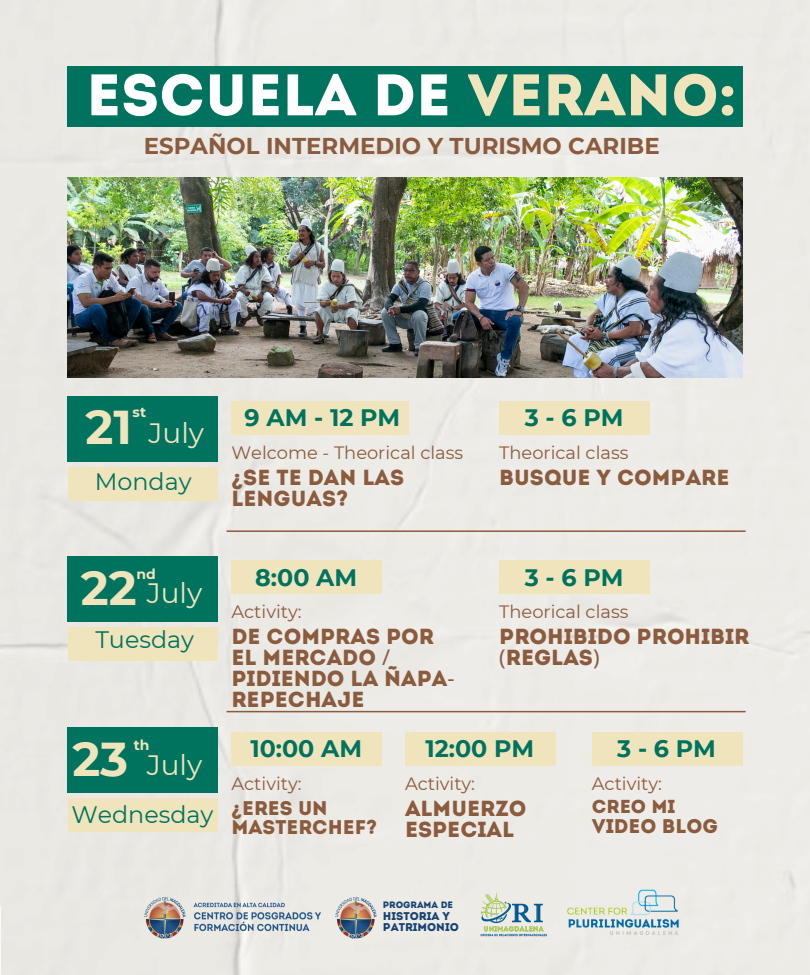
<style>
.page{position:relative;width:810px;height:975px;background:#ecebe6}
.page>*{position:absolute;margin:0;border:0;box-sizing:border-box;transform-origin:0 0}
.t1{font:58.5px "Intro";color:#fff}
.t2{font:700 47.4px "Montserrat";color:#f0e4bd}
.t3{font:28px "Montserrat";color:#f0e4bd}
.t4{font:700 23.8px "Montserrat";color:#00735e}
.t5{font:23.8px "Montserrat";color:#00735e}
.t6{font:700 22.9px "Montserrat";color:#8b5b3d}
.t7{font:21.8px/21px "Intro";color:#8b5b3d}
.t8{font:19.8px/19.5px "Intro";color:#8b5b3d}
.t9{font:18.8px "Intro";color:#8b5b3d}
.t10{font:17.9px "Montserrat";color:#8b5b3d}
.t11{font:700 14px "Montserrat";color:#f0e4bd}
.t12{font:11.3px "Intro";color:#164371}
.t13{font:9.3px "Intro";color:#164371}
.s1{color:#f0e4bd}
.s2{font-family:"Noto Sans"}
</style>
<div class="page">
<div style="left:67px;top:66px;width:676px;height:61px;background:#00735e"></div>
<div style="left:67px;top:397px;width:151px;height:65px;background:#00735e"></div>
<div style="left:67px;top:556px;width:151px;height:66px;background:#00735e"></div>
<div style="left:67px;top:727px;width:151px;height:66px;background:#00735e"></div>
<div style="left:231px;top:401px;width:178px;height:34px;background:#f0e4bd"></div>
<div style="left:231px;top:561px;width:151px;height:33px;background:#f0e4bd"></div>
<div style="left:231px;top:732px;width:151px;height:34px;background:#f0e4bd"></div>
<div style="left:499px;top:401px;width:151px;height:34px;background:#f0e4bd"></div>
<div style="left:499px;top:561px;width:151px;height:33px;background:#f0e4bd"></div>
<div style="left:405px;top:732px;width:151px;height:34px;background:#f0e4bd"></div>
<div style="left:592px;top:732px;width:151px;height:34px;background:#f0e4bd"></div>
<div style="left:69px;top:467px;width:149px;height:34px;background:#f0e4bd"></div>
<div style="left:69px;top:627px;width:149px;height:34px;background:#f0e4bd"></div>
<div style="left:69px;top:798px;width:149px;height:34px;background:#f0e4bd"></div>
<img style="left:144px;top:898px;width:176px;height:40px">
<img style="left:480px;top:883px;width:70px;height:64px">
<img style="left:565px;top:883px;width:115px;height:62px">
<img style="left:335px;top:898px;width:48px;height:40px">
<hr style="left:227px;top:530px;width:519px;height:2px;background:#8b5b3d">
<hr style="left:227px;top:711px;width:519px;height:1px;background:#8b5b3d">
<img style="left:67px;top:177px;width:675px;height:200px">
<h3 class="t1" style="left:86px;top:71px;width:652px">ESCUELA DE <span class="s1">VERANO:</span></h3>
<h5 class="t6" style="left:144px;top:132px;width:517px">ESPAÑOL INTERMEDIO Y TURISMO CARIBE</h5>
<h3 class="t11" style="left:133px;top:403px;width:15px">st</h3>
<h4 class="t2" style="left:85px;top:399px;width:48px">21</h4>
<h6 class="t3" style="left:149px;top:416px;width:57px">July</h6>
<h3 class="t4" style="left:245px;top:403px;width:157px">9AM-12PM</h3>
<p class="t10" style="left:231px;top:441px;width:233px">Welcome - Theorical class</p>
<h5 class="t4" style="left:525px;top:403px;width:100px">3-6PM</h5>
<h4 class="t10" style="left:499px;top:441px;width:131px">Theorical class</h4>
<p class="t5" style="left:95px;top:467px;width:98px">Monday</p>
<h3 class="t7" style="left:231px;top:469px;width:174px">¿SE TE DAN LAS<br>LENGUAS?</h3>
<h5 class="t7" style="left:499px;top:469px;width:232px">BUSQUE Y COMPARE</h5>
<h5 class="t11" style="left:137px;top:566px;width:21px">nd</h5>
<p class="t2" style="left:81px;top:559px;width:57px">22</p>
<h2 class="t3" style="left:147px;top:575px;width:57px">July</h2>
<h3 class="t4" style="left:255px;top:563px;width:103px">8:00 AM</h3>
<h6 class="t10" style="left:231px;top:601px;width:72px">Activity:</h6>
<h4 class="t4" style="left:525px;top:563px;width:100px">3-6PM</h4>
<h3 class="t10" style="left:499px;top:601px;width:131px">Theorical class</h3>
<h6 class="t5" style="left:95px;top:625px;width:100px">Tuesday</h6>
<h5 class="t7" style="left:231px;top:628px;width:224px">DE COMPRAS POR<br>EL MERCADO <span class="s2">/<br></span>PIDIENDO LA ÑAPA<span class="s2">-<br></span>REPECHAJE</h5>
<h3 class="t7" style="left:499px;top:628px;width:252px">PROHIBIDO PROHIBIR <span class="s2">(</span>REGLAS<span class="s2">)</span></h3>
<h5 class="t11" style="left:134px;top:737px;width:17px">th</h5>
<p class="t2" style="left:72px;top:730px;width:57px">23</p>
<h4 class="t3" style="left:147px;top:748px;width:57px">July</h4>
<h5 class="t4" style="left:250px;top:734px;width:113px">10:00 AM</h5>
<h2 class="t10" style="left:231px;top:772px;width:72px">Activity:</h2>
<h4 class="t4" style="left:425px;top:734px;width:110px">12:00 PM</h4>
<p class="t4" style="left:617px;top:734px;width:100px">3-6PM</p>
<h5 class="t10" style="left:405px;top:772px;width:72px">Activity:</h5>
<h4 class="t10" style="left:592px;top:772px;width:72px">Activity:</h4>
<h2 class="t5" style="left:71px;top:800px;width:144px">Wednesday</h2>
<h4 class="t8" style="left:231px;top:800px;width:147px">¿ERES UN<br>MASTERCHEF?</h4>
<h5 class="t7" style="left:405px;top:800px;width:123px">ALMUERZO<br>ESPECIAL</h5>
<h4 class="t9" style="left:592px;top:799px;width:85px">CREO MI</h4>
<h4 class="t8" style="left:592px;top:818px;width:128px">VIDEO BLOG</h4>
<p class="t13" style="left:383px;top:901px;width:72px">PROGRAMA DE</p>
<h1 class="t12" style="left:383px;top:911px;width:69px">HISTORIA Y</h1>
<h3 class="t12" style="left:383px;top:922px;width:78px">PATRIMONIO</h3>
</div>
